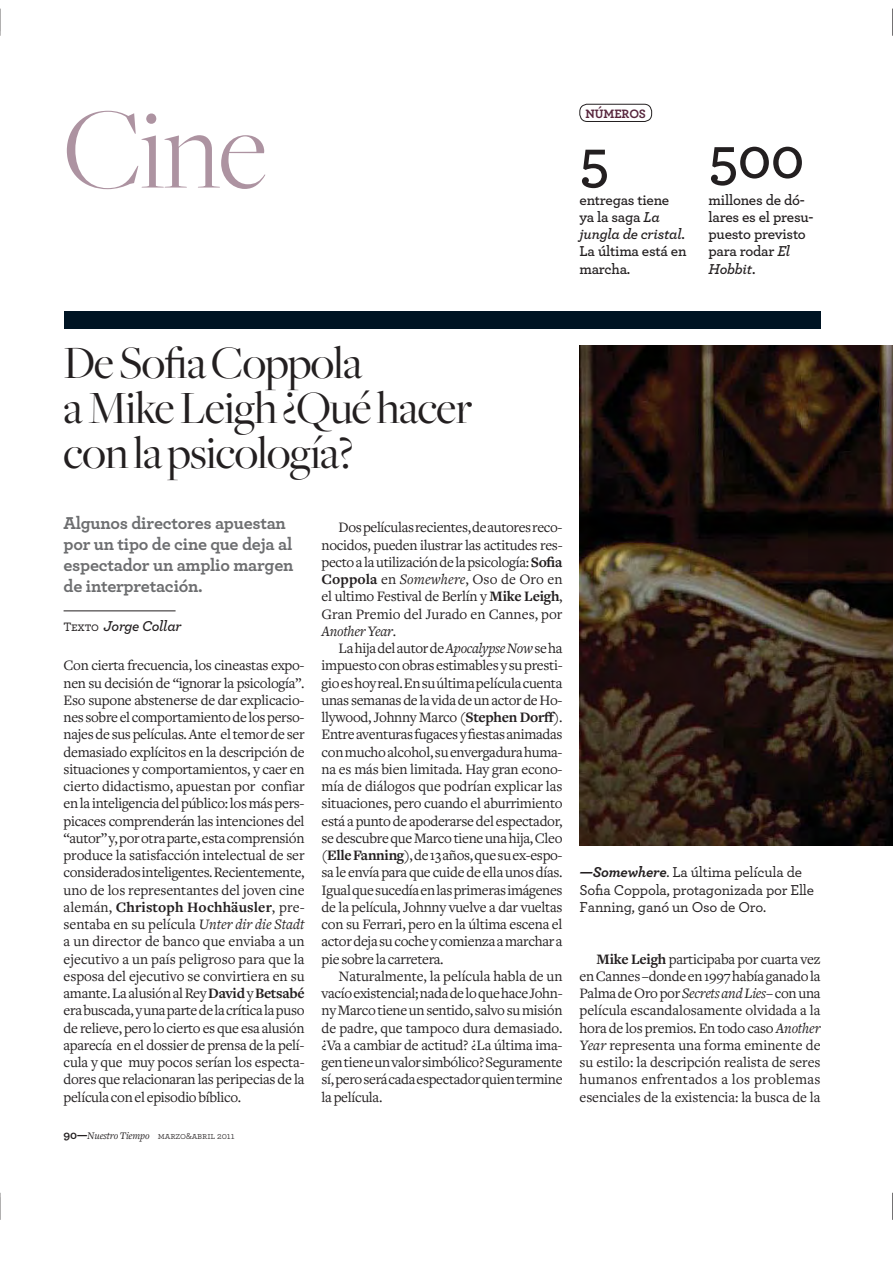
<style>
.page{position:relative;width:893px;height:1263px;background:#fff}
.page>*{position:absolute;margin:0;border:0;box-sizing:border-box;transform-origin:0 0}
.t1{font:300 120px "Freight Big";color:#ad93a1}
.t2{font:600 60px "Archer";color:#231f20}
.t3{font:48px/45px "Freight Big";letter-spacing:-.01em;color:#231f20}
.t4{font:700 18px/21px "Archer";letter-spacing:-.015em;color:#6d6e70}
.t5{font:15px/17.2px "Freight Text";letter-spacing:-.02em;color:#231f20;text-align:justify}
.t6{font:600 15px/17.2px "Archer";letter-spacing:-.015em;color:#231f20}
.t7{font:500 15px/17.2px "Archer";letter-spacing:-.015em;color:#231f20}
.t8{font:italic 600 15px "Archer";letter-spacing:-.015em;color:#231f20}
.t9{font:700 12.75px "Archer";letter-spacing:-.01em;color:#57253c}
.t10{font:italic 10.5px "Freight Text";letter-spacing:-.01em;color:#231f20}
.s1{font-style:italic}
.s2{font-family:"Archer Medium SC";font-weight:400;font-style:normal;font-size:12.75px}
.s3{font-weight:700}
.s4{font-family:"Archer";font-weight:700;font-style:normal;font-size:12px}
.s5{font-family:"Archer Book SC";font-style:normal;font-size:9.75px}
.s6{font-family:"Archer";font-style:normal;font-size:9.75px}
.s7{font-weight:700;font-style:italic}
</style>
<div class="page">
<hr style="left:64px;top:611px;width:112px;height:1px;background:#231f20">
<div style="left:579px;top:104px;width:73px;height:18px;border:1px solid #231f20;border-radius:8px"></div>
<div style="left:64px;top:311px;width:756px;height:17px;background:#001423"></div>
<img style="left:579px;top:346px;width:314px;height:500px">
<svg style="left:0;top:9px;width:1px;height:27px"></svg>
<svg style="left:0;top:1193px;width:1px;height:27px"></svg>
<svg style="left:892px;top:9px;width:1px;height:27px"></svg>
<svg style="left:892px;top:1193px;width:1px;height:27px"></svg>
<h1 class="t1" style="left:64px;top:108px;width:205px">Cine</h1>
<p class="t9" style="left:585px;top:109px;width:62px">NÚMEROS</p>
<h2 class="t2" style="left:579px;top:138px;width:31px">5</h2>
<h2 class="t2" style="left:708px;top:135px;width:97px">500</h2>
<p class="t6" style="left:579px;top:192px;width:108px">entregas tiene ya la saga <span class="s1">La jungla de cristal</span>.<br>La última está en marcha.</p>
<p class="t6" style="left:708px;top:192px;width:106px">millones de dó&shy;lares es el presu&shy;puesto previsto para rodar <span class="s1">El<br>Hobbit</span>.</p>
<h3 class="t3" style="left:64px;top:345px;width:410px">De Sofia Coppola<br>a Mike Leigh ¿Qué hacer con la psicología?</h3>
<p class="t4" style="left:64px;top:514px;width:231px">Algunos directores apuestan por un tipo de cine que deja al espectador un amplio margen de interpretación.</p>
<p class="t8" style="left:64px;top:620px;width:120px"><span class="s2">Texto</span> Jorge Collar</p>
<p class="t5" style="left:64px;top:658px;width:243px">Con cierta frecuencia, los cineastas expo&shy;nen su decisión de “ignorar la psicología”.<br>Eso supone abstenerse de dar explicacio&shy;nes sobre el comportamiento de los perso&shy;najes de sus películas. Ante el temor de ser demasiado explícitos en la descripción de situaciones y comportamientos, y caer en cierto didactismo, apuestan por confiar en la inteligencia del público: los más pers&shy;picaces comprenderán las intenciones del “autor” y, por otra parte, esta comprensión produce la satisfacción intelectual de ser considerados inteligentes. Recientemente, uno de los representantes del joven cine alemán, <span class="s3">Christoph Hochhäusler</span>, pre&shy;sentaba en su película <span class="s1">Unter dir die Stadt </span>a un director de banco que enviaba a un ejecutivo a un país peligroso para que la esposa del ejecutivo se convirtiera en su amante. La alusión al Rey <span class="s3">David</span> y <span class="s3">Betsabé </span>era buscada, y una parte de la crítica la puso de relieve, pero lo cierto es que esa alusión aparecía en el dossier de prensa de la pelí&shy;cula y que muy pocos serían los especta&shy;dores que relacionaran las peripecias de la película con el episodio bíblico.</p>
<p class="t10" style="left:64px;top:1131px;width:172px"><span class="s4">90—</span>Nuestro Tiempo <span class="s5">marzo&amp;abril</span> <span class="s6">2011</span></p>
<p class="t5" style="left:322px;top:520px;width:242px;text-indent:17px">Dos películas recientes, de autores reco&shy;nocidos, pueden ilustrar las actitudes res&shy;pecto a la utilización de la psicología: <span class="s3">Sofia Coppola</span> en <span class="s1">Somewhere</span>, Oso de Oro en el ultimo Festival de Berlín y <span class="s3">Mike Leigh</span>, Gran Premio del Jurado en Cannes, por <span class="s1">Another Year</span>.</p>
<p class="t5" style="left:322px;top:641px;width:242px;text-indent:17px">La hija del autor de <span class="s1">Apocalypse Now</span> se ha impuesto con obras estimables y su presti&shy;gio es hoy real. En su última película cuenta unas semanas de la vida de un actor de Ho&shy;llywood, Johnny Marco (<span class="s3">Stephen Dorff</span>).<br>Entre aventuras fugaces y fiestas animadas con mucho alcohol, su envergadura huma&shy;na es más bien limitada. Hay gran econo&shy;mía de diálogos que podrían explicar las situaciones, pero cuando el aburrimiento está a punto de apoderarse del espectador, se descubre que Marco tiene una hija, Cleo (<span class="s3">Elle Fanning</span>), de 13 años, que su ex-espo&shy;sa le envía para que cuide de ella unos días.<br>Igual que sucedía en las primeras imágenes de la película, Johnny vuelve a dar vueltas con su Ferrari, pero en la última escena el actor deja su coche y comienza a marchar a pie sobre la carretera.</p>
<p class="t5" style="left:322px;top:969px;width:242px;text-indent:17px">Naturalmente, la película habla de un vacío existencial; nada de lo que hace John&shy;ny Marco tiene un sentido, salvo su misión de padre, que tampoco dura demasiado. ¿Va a cambiar de actitud? ¿La última ima&shy;gen tiene un valor simbólico? Seguramente sí, pero será cada espectador quien termine la película.</p>
<p class="t7" style="left:579px;top:865px;width:236px"><span class="s7">—Somewhere</span>. La última película de<br>Sofia Coppola, protagonizada por Elle<br>Fanning, ganó un Oso de Oro.</p>
<p class="t5" style="left:579px;top:951px;width:243px;text-indent:17px"><span class="s3">Mike Leigh</span> participaba por cuarta vez en Cannes –donde en 1997 había ganado la Palma de Oro por <span class="s1">Secrets and Lies–</span> con una película escandalosamente olvidada a la hora de los premios. En todo caso <span class="s1">Another Year</span> representa una forma eminente de su estilo: la descripción realista de seres humanos enfrentados a los problemas esenciales de la existencia: la busca de la</p>
</div>
